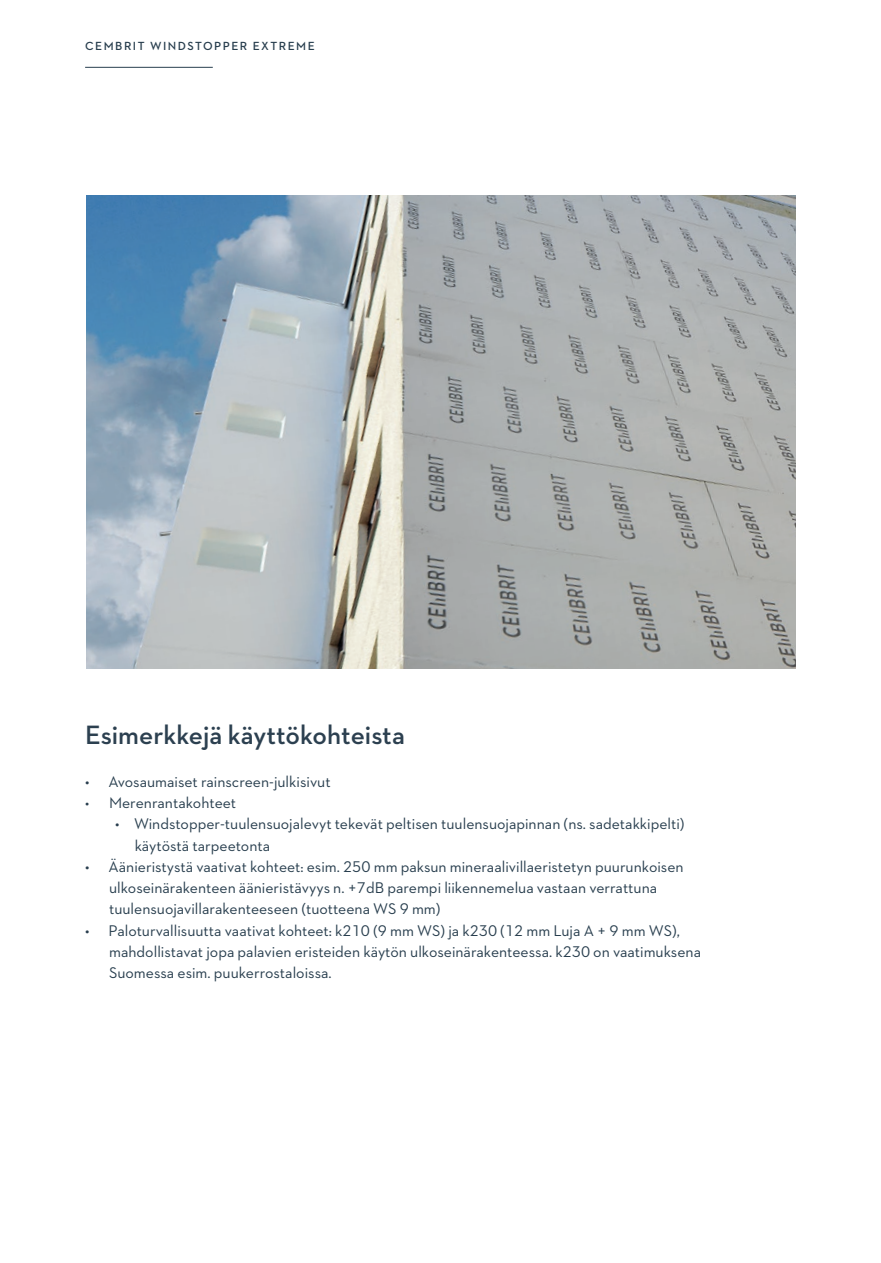
<style>
.page{position:relative;width:881px;height:1263px;background:#fff}
.page>*{position:absolute;margin:0;border:0;box-sizing:border-box;transform-origin:0 0}
.t1{font:600 27px "Neutraface 2 Text";color:#2c4050}
.t2{font:15.75px/21.3px "Neutraface 2 Text";color:#283e4e}
.t3{font:600 12px "Neutraface 2 Text";letter-spacing:.125em;color:#283e4e}
.s1{font-size:15px}
</style>
<div class="page">
<img style="left:86px;top:196px;width:709px;height:472px">
<hr style="left:85px;top:67px;width:128px;height:1px;background:#283e4e">
<p class="t3" style="left:85px;top:38px;width:231px">CEMBRIT WINDSTOPPER EXTREME</p>
<h1 class="t1" style="left:85px;top:718px;width:321px">Esimerkkejä käyttökohteista</h1>
<p class="t2" style="left:85px;top:770px;width:247px">• Avosaumaiset rainscreen-julkisivut</p>
<p class="t2" style="left:85px;top:792px;width:152px"><span class="s1">•</span> Merenrantakohteet</p>
<p class="t2" style="left:135px;top:813px;width:551px;text-indent:-19px">• Windstopper-tuulensuojalevyt tekevät peltisen tuulensuojapinnan (ns. sadetakkipelti) käytöstä tarpeetonta</p>
<p class="t2" style="left:109px;top:855px;width:575px;text-indent:-24px">• Äänieristystä vaativat kohteet: esim. 250 mm paksun mineraalivillaeristetyn puurunkoisen ulkoseinärakenteen äänieristävyys n. +7dB parempi liikennemelua vastaan verrattuna tuulensuojavillarakenteeseen (tuotteena WS 9 mm)</p>
<p class="t2" style="left:109px;top:919px;width:593px;text-indent:-24px">• Paloturvallisuutta vaativat kohteet: k210 (9 mm WS) ja k230 (12 mm Luja A + 9 mm WS), mahdollistavat jopa palavien eristeiden käytön ulkoseinärakenteessa. k230 on vaatimuksena<br>Suomessa esim. puukerrostaloissa.</p>
</div>
